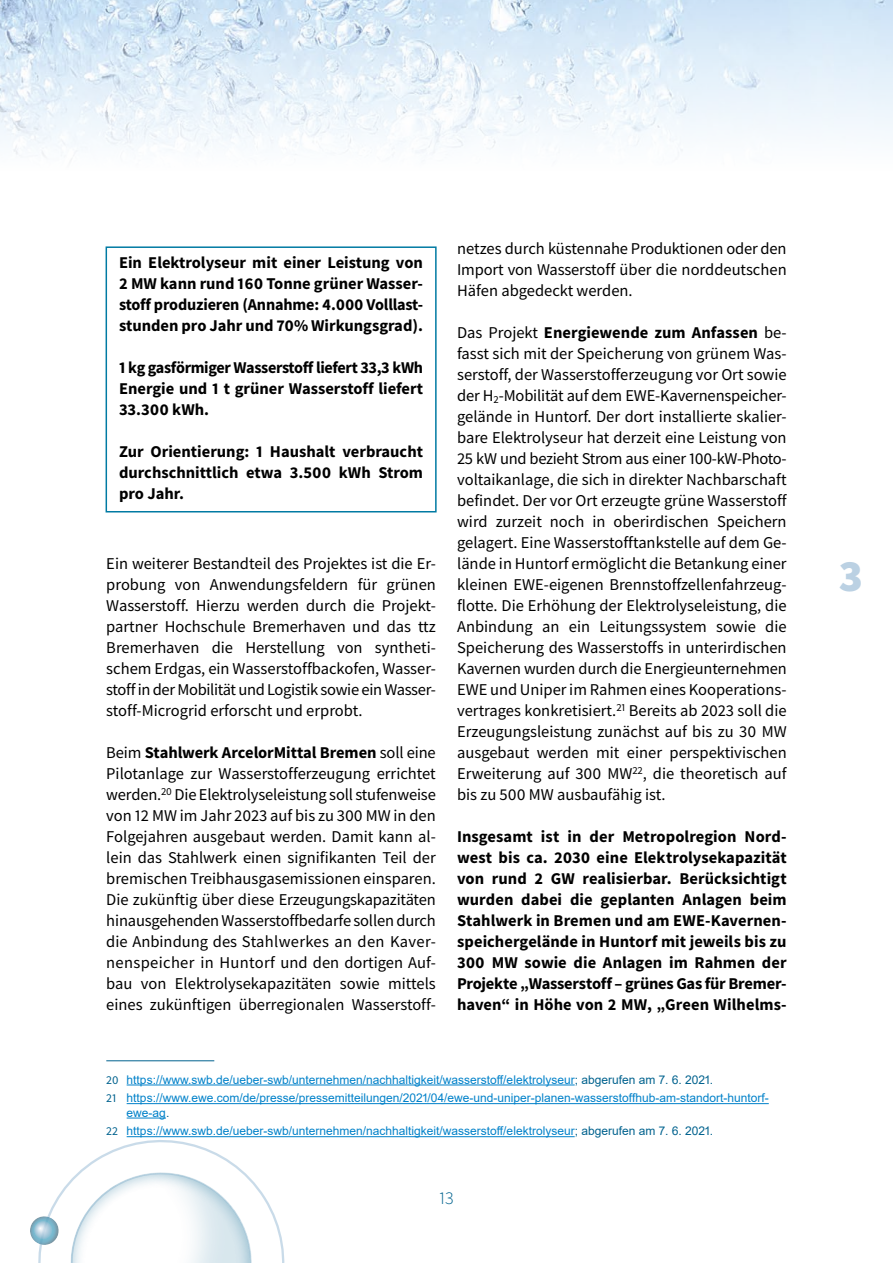
<style>
.page{position:relative;width:893px;height:1263px;background:#fff}
.page>*{position:absolute;margin:0;border:0;box-sizing:border-box;transform-origin:0 0}
.t1{font:900 45px "Source Sans Pro";color:#bbd1e3}
.t2{font:300 18px "Source Sans Pro";color:#00628e}
.t3{font:16.5px/21px "Source Sans Pro";color:#000;text-align:justify}
.t4{font:700 16.5px/21px "Source Sans Pro";color:#000;text-align:justify}
.t5{font:12px/18.6px "Arial";color:#0081c9}
.s1{font-weight:700}
.s2{font-family:"Source Sans Pro";color:#00628e}
.s3{color:#00628e}
</style>
<div class="page">
<img style="left:0;top:0;width:893px;height:161px">
<svg style="left:30px;top:1136px;width:270px;height:127px"></svg>
<div style="left:106px;top:246px;width:331px;height:266px;border:2px solid #007aa3"></div>
<hr style="left:106px;top:1060px;width:108px;height:1px;background:#00628e">
<hr style="left:127px;top:1084px;width:448px;height:1px;background:#0081c9">
<hr style="left:127px;top:1103px;width:642px;height:1px;background:#0081c9">
<hr style="left:127px;top:1117px;width:39px;height:1px;background:#0081c9">
<hr style="left:127px;top:1136px;width:448px;height:1px;background:#0081c9">
<p class="t4" style="left:119px;top:252px;width:306px">Ein Elektrolyseur mit einer Leistung von 2 MW kann rund 160 Tonne grüner Wasser&shy;stoff produzieren (Annahme: 4.000 Volllast&shy;stunden pro Jahr und 70% Wirkungsgrad).</p>
<p class="t4" style="left:119px;top:357px;width:306px">1 kg gasförmiger Wasserstoff liefert 33,3 kWh Energie und 1 t grüner Wasserstoff liefert 33.300 kWh.</p>
<p class="t4" style="left:119px;top:441px;width:306px">Zur Orientierung: 1 Haushalt verbraucht durchschnittlich etwa 3.500 kWh Strom pro Jahr.</p>
<p class="t3" style="left:106px;top:553px;width:331px">Ein weiterer Bestandteil des Projektes ist die Er&shy;probung von Anwendungsfeldern für grünen Wasserstoff. Hierzu werden durch die Projekt&shy;partner Hochschule Bremerhaven und das ttz Bremerhaven die Herstellung von syntheti&shy;schem Erdgas, ein Wasserstoffbackofen, Wasser&shy;stoff in der Mobilität und Logistik sowie ein Wasser&shy;stoff-Microgrid erforscht und erprobt.</p>
<p class="t3" style="left:106px;top:742px;width:331px;text-align:left">Beim <span class="s1">Stahlwerk ArcelorMittal Bremen</span> soll eine Pilotanlage zur Wasserstofferzeugung errichtet werden. <sup>20</sup> Die Elektrolyseleistung soll stufenweise von 12 MW im Jahr 2023 auf bis zu 300 MW in den Folgejahren ausgebaut werden. Damit kann al&shy;lein das Stahlwerk einen signifikanten Teil der bremischen Treibhausgasemissionen einsparen.<br>Die zukünftig über diese Erzeugungskapazitäten hinausgehenden Wasserstoffbedarfe sollen durch die Anbindung des Stahlwerkes an den Kaver&shy;nenspeicher in Huntorf und den dortigen Auf&shy;bau von Elektrolysekapazitäten sowie mittels eines zukünftigen überregionalen Wasserstoff-</p>
<p class="t3" style="left:457px;top:238px;width:331px">netzes durch küstennahe Produktionen oder den Import von Wasserstoff über die norddeutschen Häfen abgedeckt werden.</p>
<p class="t3" style="left:457px;top:322px;width:331px">Das Projekt <span class="s1">Energiewende zum Anfassen</span> be&shy;fasst sich mit der Speicherung von grünem Was&shy;serstoff, der Wasserstofferzeugung vor Ort sowie der H<sub>2</sub>-Mobilität auf dem EWE-Kavernenspeicher&shy;gelände in Huntorf. Der dort installierte skalier&shy;bare Elektrolyseur hat derzeit eine Leistung von 25 kW und bezieht Strom aus einer 100-kW-Photo&shy;voltaikanlage, die sich in direkter Nachbarschaft befindet. Der vor Ort erzeugte grüne Wasserstoff wird zurzeit noch in oberirdischen Speichern gelagert. Eine Wasserstofftankstelle auf dem Ge&shy;lände in Huntorf ermöglicht die Betankung einer kleinen EWE-eigenen Brennstoffzellenfahrzeug&shy;flotte. Die Erhöhung der Elektrolyseleistung, die Anbindung an ein Leitungssystem sowie die Speicherung des Wasserstoffs in unterirdischen Kavernen wurden durch die Energieunternehmen EWE und Uniper im Rahmen eines Kooperations&shy;vertrages konkretisiert. <sup>21</sup> Bereits ab 2023 soll die Erzeugungsleistung zunächst auf bis zu 30 MW ausgebaut werden mit einer perspektivischen Erweiterung auf 300 MW<sup>22</sup>, die theoretisch auf bis zu 500 MW ausbaufähig ist.</p>
<p class="t4" style="left:457px;top:826px;width:331px">Insgesamt ist in der Metropolregion Nord&shy;west bis ca. 2030 eine Elektrolysekapazität von rund 2 GW realisierbar. Berücksichtigt wurden dabei die geplanten Anlagen beim Stahlwerk in Bremen und am EWE-Kavernen&shy;speichergelände in Huntorf mit jeweils bis zu 300 MW sowie die Anlagen im Rahmen der Projekte „Wasserstoff – grünes Gas für Bremer&shy;haven“ in Höhe von 2 MW, „Green Wilhelms-</p>
<p class="t5" style="left:106px;top:1070px;width:664px"><span class="s2">20</span> https://www.swb.de/ueber-swb/unternehmen/nachhaltigkeit/wasserstoff/elektrolyseur<span class="s3">; abgerufen am 7. 6. 2021.<br></span><span class="s2">21</span> https://www.ewe.com/de/presse/pressemitteilungen/2021/04/ewe-und-uniper-planen-wasserstoffhub-am-standort-huntorf-</p>
<p class="t5" style="left:106px;top:1103px;width:608px;text-indent:20px">ewe-ag<span class="s3">.<br></span><span class="s2">22</span> https://www.swb.de/ueber-swb/unternehmen/nachhaltigkeit/wasserstoff/elektrolyseur<span class="s3">; abgerufen am 7. 6. 2021.</span></p>
<p class="t2" style="left:439px;top:1187px;width:16px">13</p>
<h1 class="t1" style="left:839px;top:545px;width:26px">3</h1>
</div>
